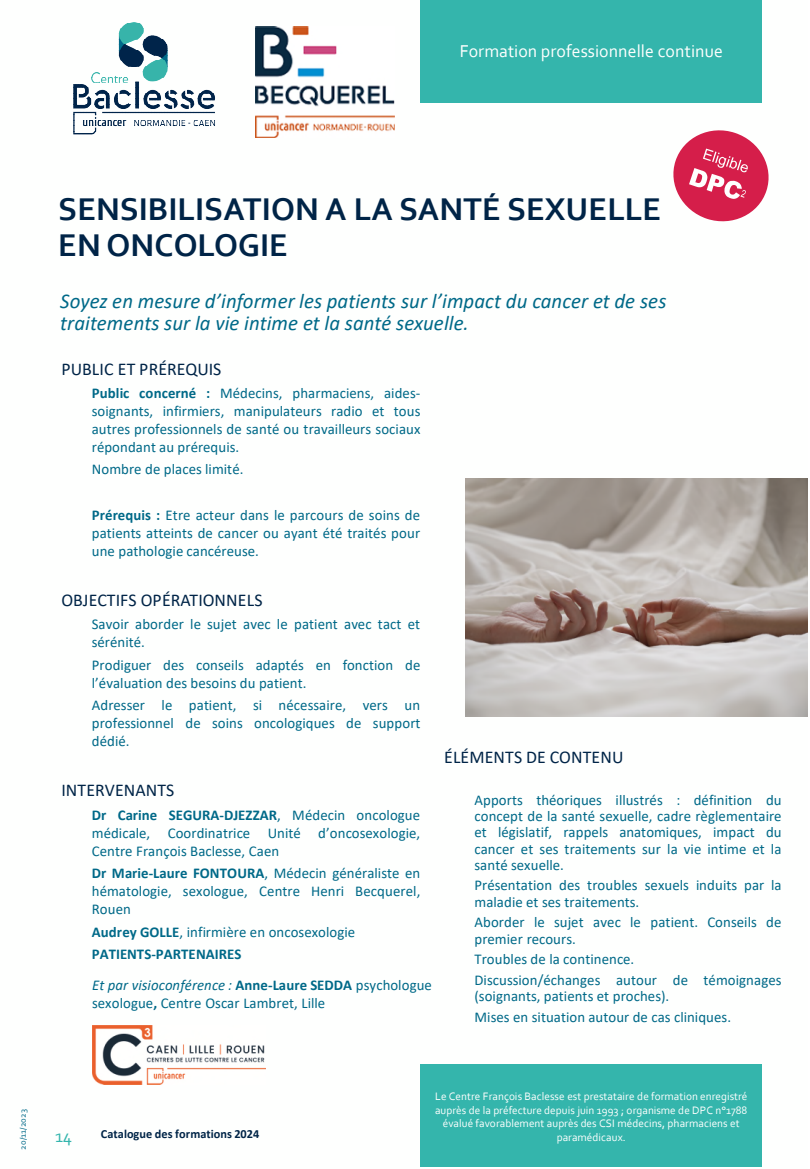
<style>
.page{position:relative;width:810px;height:1169px;background:#fff}
.page>*{position:absolute;margin:0;border:0;box-sizing:border-box;transform-origin:0 0}
.t1{font:700 33px/35.7px "Corbel";letter-spacing:.005em;color:#002447}
.t2{font:italic 21px/22.6px "Calibri";letter-spacing:.005em;color:#006988}
.t3{font:18px "Calibri";letter-spacing:.005em;color:#002447}
.t4{font:18px "Corbel";letter-spacing:.005em;color:#fefffe}
.t5{font:18px "Corbel";color:#34b5ad}
.t6{font:15px/18px "Calibri";letter-spacing:.005em;color:#006988;text-align:justify}
.t7{font:700 15px "Calibri";color:#006988}
.t8{font:700 12.45px "Calibri";letter-spacing:.005em;color:#002447}
.t9{font:11.4px/13.6px "Corbel";letter-spacing:.005em;color:#fefffe;text-align:center}
.t10{font:9px "Corbel";letter-spacing:.01em;color:#006988}
.s1{font-weight:700}
.s2{font-style:italic}
</style>
<div class="page">
<img style="left:73px;top:22px;width:142px;height:113px">
<div style="left:420px;top:1064px;width:341px;height:102px;background:#34b5ac"></div>
<div style="left:420px;top:0;width:341px;height:103px;background:#34b5ac"></div>
<img style="left:466px;top:479px;width:341px;height:237px">
<img style="left:92px;top:1025px;width:173px;height:59px">
<img style="left:256px;top:26px;width:138px;height:111px">
<svg style="left:673px;top:130px;width:96px;height:92px"></svg>
<p class="t4" style="left:460px;top:40px;width:265px">Formation professionnelle continue</p>
<p class="t10" style="left:17px;top:1149px;width:42px;rotate:-90deg">20/11/2023</p>
<h1 class="t1" style="left:58px;top:191px;width:604px">SENSIBILISATION A LA SANTÉ SEXUELLE<br>EN ONCOLOGIE</h1>
<p class="t2" style="left:60px;top:289px;width:608px">Soyez en mesure d’informer les patients sur l’impact du cancer et de ses traitements sur la vie intime et la santé sexuelle.</p>
<p class="t3" style="left:61px;top:357px;width:162px">PUBLIC ET PRÉREQUIS</p>
<p class="t6" style="left:92px;top:383px;width:330px"><span class="s1">Public concerné :</span> Médecins, pharmaciens, aides&shy;soignants, infirmiers, manipulateurs radio et tous autres professionnels de santé ou travailleurs sociaux répondant au prérequis.</p>
<p class="t6" style="left:92px;top:460px;width:153px">Nombre de places limité.</p>
<p class="t6" style="left:92px;top:505px;width:330px"><span class="s1">Prérequis :</span> Etre acteur dans le parcours de soins de patients atteints de cancer ou ayant été traités pour une pathologie cancéreuse.</p>
<p class="t3" style="left:61px;top:588px;width:203px">OBJECTIFS OPÉRATIONNELS</p>
<p class="t6" style="left:92px;top:615px;width:330px">Savoir aborder le sujet avec le patient avec tact et sérénité.</p>
<p class="t6" style="left:92px;top:655px;width:330px">Prodiguer des conseils adaptés en fonction de l’évaluation des besoins du patient.</p>
<p class="t6" style="left:92px;top:696px;width:330px">Adresser le patient, si nécessaire, vers un professionnel de soins oncologiques de support dédié.</p>
<p class="t3" style="left:61px;top:779px;width:115px">INTERVENANTS</p>
<p class="t6" style="left:92px;top:805px;width:330px"><span class="s1">Dr Carine SEGURA-DJEZZAR</span>, Médecin oncologue médicale, Coordinatrice Unité d’oncosexologie, Centre François Baclesse, Caen</p>
<p class="t6" style="left:92px;top:864px;width:330px"><span class="s1">Dr Marie-Laure FONTOURA</span>, Médecin généraliste en hématologie, sexologue, Centre Henri Becquerel, Rouen</p>
<p class="t6" style="left:92px;top:922px;width:265px"><span class="s1">Audrey GOLLE</span>, infirmière en oncosexologie</p>
<p class="t7" style="left:92px;top:945px;width:151px">PATIENTS-PARTENAIRES</p>
<p class="t3" style="left:444px;top:745px;width:181px">ÉLÉMENTS DE CONTENU</p>
<p class="t6" style="left:475px;top:791px;width:308px;line-height:16.2px">Apports théoriques illustrés : définition du concept de la santé sexuelle, cadre règlementaire et législatif, rappels anatomiques, impact du cancer et ses traitements sur la vie intime et la santé sexuelle.</p>
<p class="t6" style="left:475px;top:877px;width:308px;line-height:16.2px">Présentation des troubles sexuels induits par la maladie et ses traitements.</p>
<p class="t6" style="left:475px;top:914px;width:308px;line-height:16.2px">Aborder le sujet avec le patient. Conseils de premier recours.</p>
<p class="t6" style="left:475px;top:950px;width:161px">Troubles de la continence.</p>
<p class="t6" style="left:475px;top:971px;width:308px;line-height:16.2px">Discussion/échanges autour de témoignages (soignants, patients et proches).</p>
<p class="t6" style="left:475px;top:1007px;width:258px">Mises en situation autour de cas cliniques.</p>
<p class="t6" style="left:92px;top:975px;width:341px"><span class="s2">Et par visioconférence :</span> <span class="s1">Anne-Laure SEDDA</span> psychologue sexologue<span class="s1">,</span> Centre Oscar Lambret, Lille</p>
<p class="t5" style="left:55px;top:1124px;width:19px">14</p>
<p class="t8" style="left:101px;top:1126px;width:160px">Catalogue des formations 2024</p>
<p class="t9" style="left:435px;top:1089px;width:314px">Le Centre François Baclesse est prestataire de formation enregistré auprès de la préfecture depuis juin 1993 ; organisme de DPC n°1788 évalué favorablement auprès des CSI médecins, pharmaciens et paramédicaux.</p>
</div>
